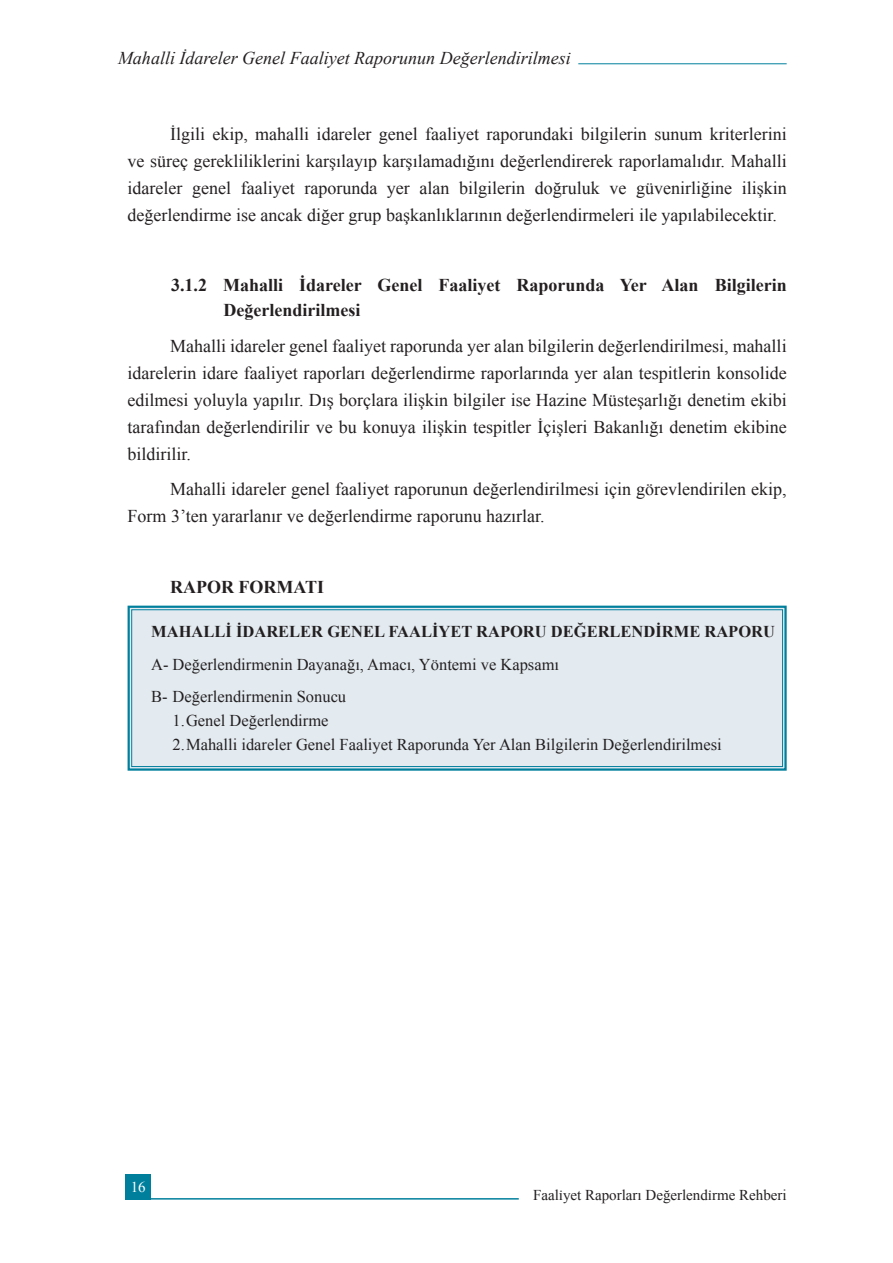
<style>
.page{position:relative;width:893px;height:1263px;background:#fff}
.page>*{position:absolute;margin:0;border:0;box-sizing:border-box;transform-origin:0 0}
.t1{font:18px/27px "Times New Roman";color:#231f20;text-align:justify}
.t2{font:700 18px/25.5px "Times New Roman";color:#231f20}
.t3{font:italic 18px "Times New Roman";color:#231f20}
.t4{font:16.5px/32.5px "Times New Roman";color:#231f20}
.t5{font:700 16.5px "Times New Roman";color:#231f20}
.t6{font:15px "Times New Roman";color:#231f20}
.t7{font:15px "Times New Roman";color:#fff}
</style>
<div class="page">
<div style="left:125px;top:1174px;width:26px;height:25px;background:#007f9d"></div>
<hr style="left:578px;top:63px;width:209px;height:1px;background:#007f9d">
<hr style="left:151px;top:1198px;width:368px;height:1px;background:#007f9d">
<div style="left:127px;top:605px;width:660px;height:166px;background:#e3ebf1"></div>
<div style="left:131px;top:609px;width:652px;height:158px;border:1px solid #007f9d"></div>
<p class="t3" style="left:118px;top:45px;width:454px">Mahalli̇ İdareler Genel Faali̇yet Raporunun Değerlendi̇ri̇lmesi</p>
<p class="t1" style="left:128px;top:120px;width:661px;text-indent:43px">İlgili ekip, mahalli idareler genel faaliyet raporundaki bilgilerin sunum kriterlerini ve süreç gerekliliklerini karşılayıp karşılamadığını değerlendirerek raporlamalıdır. Mahalli idareler genel faaliyet raporunda yer alan bilgilerin doğruluk ve güvenirliğine ilişkin değerlendirme ise ancak diğer grup başkanlıklarının değerlendirmeleri ile yapılabilecektir.</p>
<p class="t2" style="left:224px;top:271px;width:565px;text-indent:-52px">3.1.2 Mahalli İdareler Genel Faaliyet Raporunda Yer Alan Bilgilerin<br>Değerlendirilmesi</p>
<p class="t1" style="left:128px;top:332px;width:661px;text-indent:43px">Mahalli idareler genel faaliyet raporunda yer alan bilgilerin değerlendirilmesi, mahalli idarelerin idare faaliyet raporları değerlendirme raporlarında yer alan tespitlerin konsolide edilmesi yoluyla yapılır. Dış borçlara ilişkin bilgiler ise Hazine Müsteşarlığı denetim ekibi tarafından değerlendirilir ve bu konuya ilişkin tespitler İçişleri Bakanlığı denetim ekibine bildirilir.</p>
<p class="t1" style="left:128px;top:475px;width:661px;text-indent:43px">Mahalli idareler genel faaliyet raporunun değerlendirilmesi için görevlendirilen ekip,<br>Form 3’ten yararlanır ve değerlendirme raporunu hazırlar.</p>
<p class="t2" style="left:170px;top:574px;width:156px">RAPOR FORMATI</p>
<p class="t5" style="left:151px;top:620px;width:625px">MAHALLİ İDARELER GENEL FAALİYET RAPORU DEĞERLENDİRME RAPORU</p>
<p class="t4" style="left:151px;top:648px;width:408px">A- Değerlendirmenin Dayanağı, Amacı, Yöntemi ve Kapsamı<br>B- Değerlendirmenin Sonucu</p>
<p class="t4" style="left:173px;top:708px;width:551px;line-height:24px">1.Genel Değerlendirme<br>2.Mahalli idareler Genel Faaliyet Raporunda Yer Alan Bilgilerin Değerlendirilmesi</p>
<p class="t7" style="left:131px;top:1177px;width:16px">16</p>
<p class="t6" style="left:533px;top:1184px;width:255px">Faali̇yet Raporları Değerlendi̇rme Rehberi</p>
</div>
